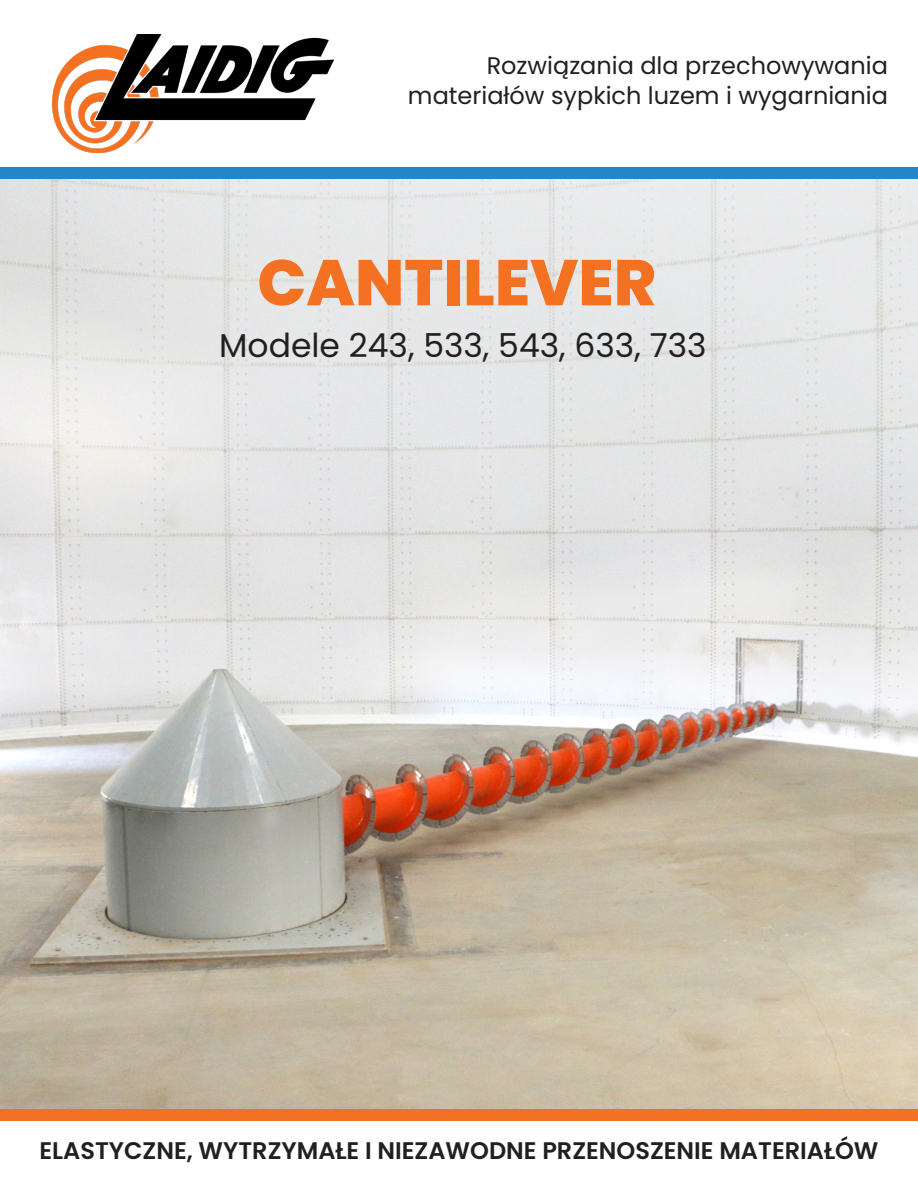
<style>
.page{position:relative;width:918px;height:1188px;background:#fff}
.page>*{position:absolute;margin:0;border:0;box-sizing:border-box;transform-origin:0 0}
.t1{font:800 64.5px "Poppins";color:#f37121}
.t2{font:33px "Poppins";color:#231f20}
.t3{font:24px/30px "Poppins";color:#231f20;text-align:right}
.t4{font:600 24px "Poppins";color:#231f20}
</style>
<div class="page">
<img style="left:0;top:179px;width:918px;height:931px">
<div style="left:0;top:168px;width:918px;height:11px;background:#2486c7"></div>
<div style="left:0;top:1110px;width:918px;height:11px;background:#f37124"></div>
<img style="left:53px;top:34px;width:281px;height:119px">
<p class="t3" style="left:408px;top:50px;width:482px">Rozwiązania dla przechowywania materiałów sypkich luzem i wygarniania</p>
<p class="t1" style="left:257px;top:245px;width:400px">CANTILEVER</p>
<p class="t2" style="left:219px;top:326px;width:489px">Modele 243, 533, 543, 633, 733</p>
<p class="t4" style="left:39px;top:1137px;width:841px">ELASTYCZNE, WYTRZYMAŁE I NIEZAWODNE PRZENOSZENIE MATERIAŁÓW</p>
</div>
